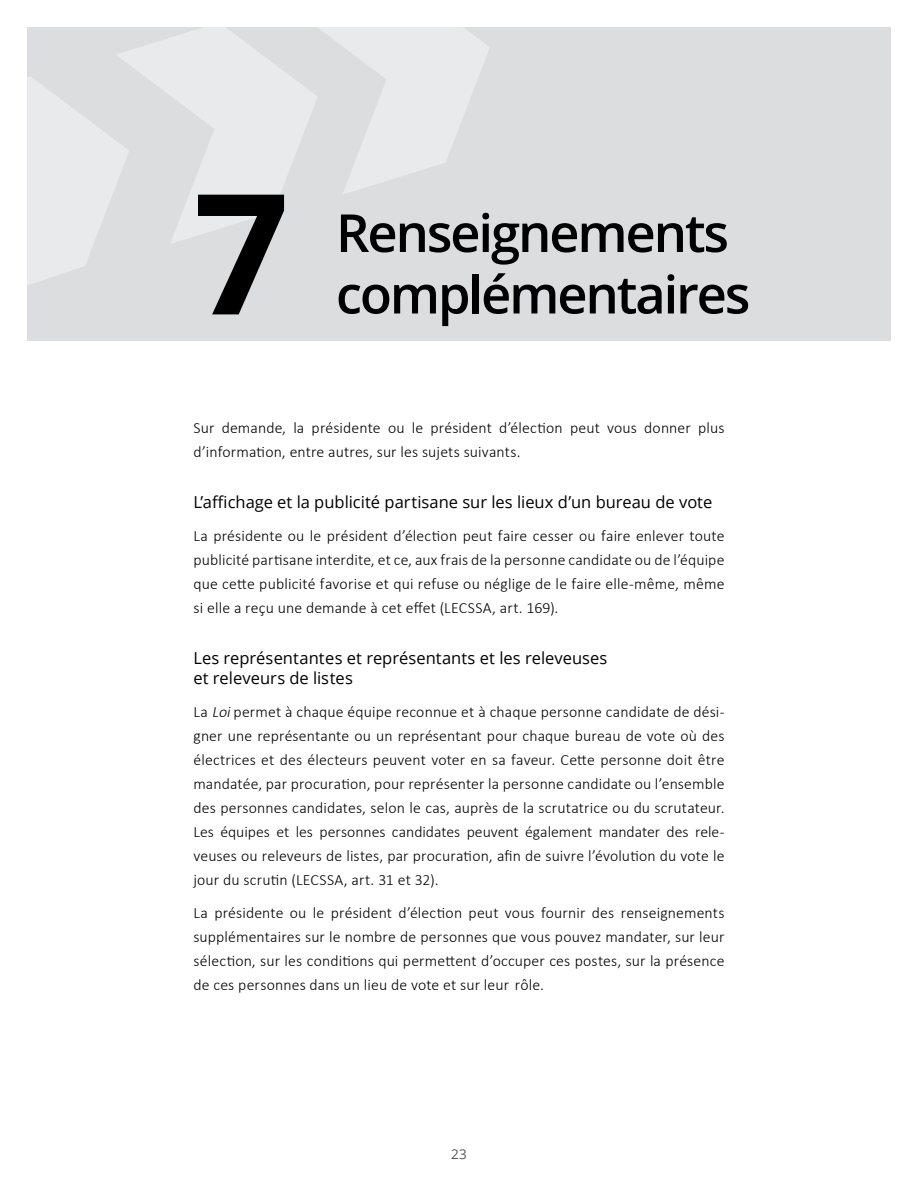
<style>
.page{position:relative;width:918px;height:1188px;background:#fff}
.page>*{position:absolute;margin:0;border:0;box-sizing:border-box;transform-origin:0 0}
.t1{font:700 168px "Open Sans";color:#000}
.t2{font:600 52.5px/61.5px "Open Sans";letter-spacing:-.04em;color:#000}
.t3{font:16.5px/19.5px "Open Sans";color:#000}
.t4{font:300 15.75px/24px "Calibri";letter-spacing:.01em;color:#000;text-align:justify}
.t5{font:13.5px "Open Sans";color:#52555b}
.s1{font-style:italic}
</style>
<div class="page">
<div style="left:27px;top:27px;width:864px;height:313px;background:#dcddde"></div>
<svg style="left:117px;top:27px;width:171px;height:216px;fill:#e9eaeb"></svg>
<svg style="left:288px;top:27px;width:201px;height:167px"></svg>
<svg style="left:27px;top:76px;width:102px;height:209px"></svg>
<h1 class="t1" style="left:194px;top:135px;width:97px">7</h1>
<h2 class="t2" style="left:336px;top:201px;width:416px">Renseignements complémentaires</h2>
<p class="t4" style="left:194px;top:416px;width:533px">Sur demande, la présidente ou le président d’élection peut vous donner plus d’information, entre autres, sur les sujets suivants.</p>
<p class="t3" style="left:194px;top:492px;width:520px">L’affichage et la publicité partisane sur les lieux d’un bureau de vote</p>
<p class="t4" style="left:194px;top:524px;width:533px">La présidente ou le président d’élection peut faire cesser ou faire enlever toute publicité partisane interdite, et ce, aux frais de la personne candidate ou de l’équipe que cette publicité favorise et qui refuse ou néglige de le faire elle-même, même si elle a reçu une demande à cet effet (LECSSA, art. 169).</p>
<p class="t3" style="left:194px;top:648px;width:416px">Les représentantes et représentants et les releveuses et releveurs de listes</p>
<p class="t4" style="left:193px;top:699px;width:533px">La <span class="s1">Loi</span>permet à chaque équipe reconnue et à chaque personne candidate de dési&shy;gner une représentante ou un représentant pour chaque bureau de vote où des électrices et des électeurs peuvent voter en sa faveur. Cette personne doit être mandatée, par procuration, pour représenter la personne candidate ou l’ensemble des personnes candidates, selon le cas, auprès de la scrutatrice ou du scrutateur.<br>Les équipes et les personnes candidates peuvent également mandater des rele&shy;veuses ou releveurs de listes, par procuration, afin de suivre l’évolution du vote le jour du scrutin (LECSSA, art. 31 et 32).</p>
<p class="t4" style="left:193px;top:900px;width:533px">La présidente ou le président d’élection peut vous fournir des renseignements supplémentaires sur le nombre de personnes que vous pouvez mandater, sur leur sélection, sur les conditions qui permettent d’occuper ces postes, sur la présence de ces personnes dans un lieu de vote et sur leur rôle.</p>
<p class="t5" style="left:451px;top:1145px;width:17px">23</p>
</div>
